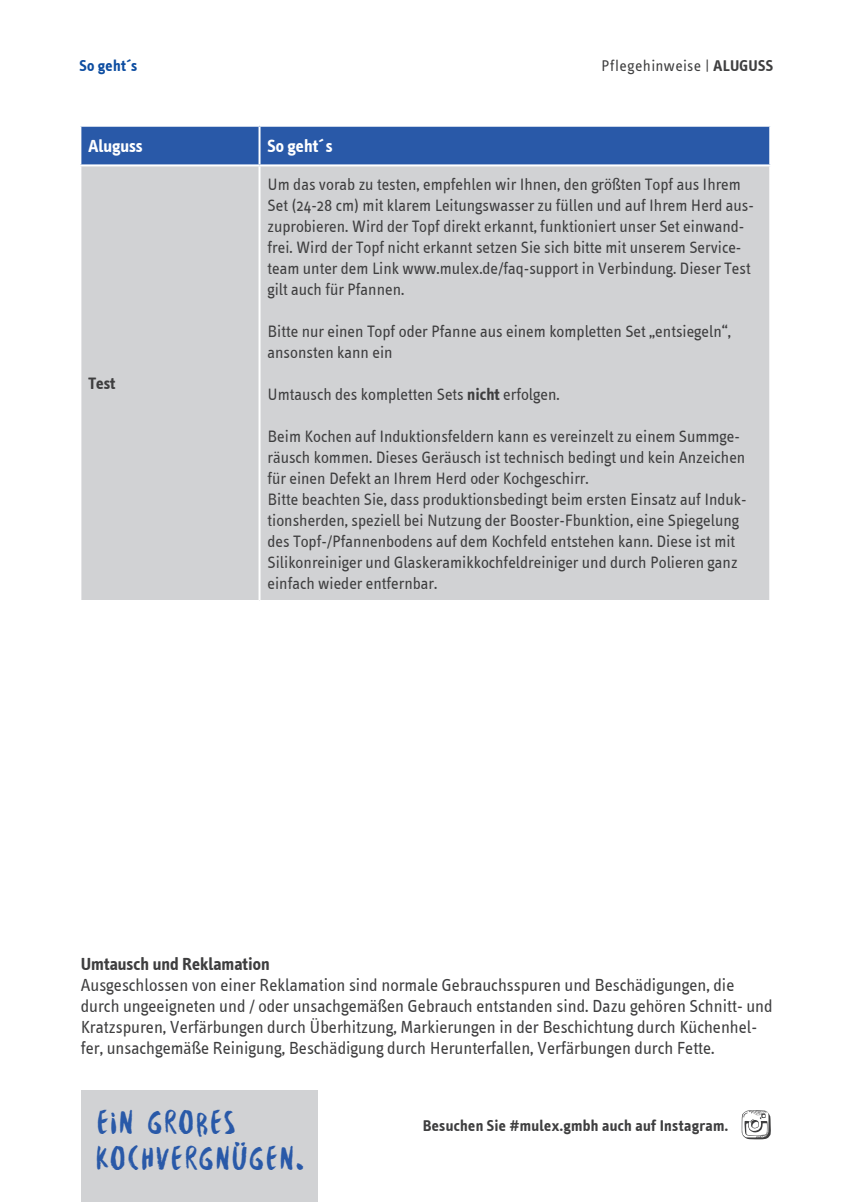
<style>
.page{position:relative;width:845px;height:1202px;background:#fff}
.page>*{position:absolute;margin:0;border:0;box-sizing:border-box;transform-origin:0 0}
.t1{font:36px/36px "Besom";letter-spacing:.02em;color:#2959a8}
.t2{font:18px/21px "Info Text";color:#3e3e3f}
.t3{font:700 18px "Info Text";color:#3e3e3f}
.t4{font:700 18px "Info Text";color:#fff}
.t5{font:17px/21px "Info Text";color:#3e3e3f}
.t6{font:700 17px "Info Text";color:#3e3e3f}
.t7{font:700 16px "Info Text";letter-spacing:.02em;color:#3e3e3f}
.t8{font:16px "Info Text Regular Tf";letter-spacing:.02em;color:#3e3e3f}
.t9{font:700 16px "Info Text";letter-spacing:.02em;color:#0d4da1}
.s1{font-family:"Info Text";font-weight:700}
.s2{font-weight:700}
</style>
<div class="page">
<div style="left:81px;top:1090px;width:236px;height:112px;background:#d1d2d4"></div>
<svg style="left:741px;top:1110px;width:30px;height:29px"></svg>
<div style="left:81px;top:127px;width:688px;height:37px;background:#2959a8"></div>
<div style="left:81px;top:166px;width:688px;height:434px;background:#d1d2d4"></div>
<hr style="left:258px;top:127px;width:2px;height:37px;background:#fff">
<hr style="left:258px;top:166px;width:2px;height:434px;background:#fff">
<p class="t9" style="left:79px;top:57px;width:59px">So geht´s</p>
<p class="t8" style="left:601px;top:58px;width:173px">Pflegehinweise | <span class="s1">ALUGUSS</span></p>
<p class="t4" style="left:88px;top:136px;width:56px">Aluguss</p>
<p class="t4" style="left:267px;top:136px;width:67px">So geht´s</p>
<p class="t6" style="left:88px;top:374px;width:28px">Test</p>
<p class="t5" style="left:267px;top:174px;width:488px">Um das vorab zu testen, empfehlen wir Ihnen, den größten Topf aus Ihrem Set (24-28 cm) mit klarem Leitungswasser zu füllen und auf Ihrem Herd aus&shy;zuprobieren. Wird der Topf direkt erkannt, funktioniert unser Set einwand&shy;frei. Wird der Topf nicht erkannt setzen Sie sich bitte mit unserem Service&shy;team unter dem Link www.mulex.de/faq-support in Verbindung. Dieser Test gilt auch für Pfannen.</p>
<p class="t5" style="left:267px;top:321px;width:465px">Bitte nur einen Topf oder Pfanne aus einem kompletten Set „entsiegeln“, ansonsten kann ein</p>
<p class="t5" style="left:267px;top:384px;width:294px">Umtausch des kompletten Sets <span class="s2">nicht</span> erfolgen.</p>
<p class="t5" style="left:267px;top:426px;width:481px">Beim Kochen auf Induktionsfeldern kann es vereinzelt zu einem Summge&shy;räusch kommen. Dieses Geräusch ist technisch bedingt und kein Anzeichen für einen Defekt an Ihrem Herd oder Kochgeschirr.<br>Bitte beachten Sie, dass produktionsbedingt beim ersten Einsatz auf Induk&shy;tionsherden, speziell bei Nutzung der Booster-Fbunktion, eine Spiegelung des Topf-/Pfannenbodens auf dem Kochfeld entstehen kann. Diese ist mit Silikonreiniger und Glaskeramikkochfeldreiniger und durch Polieren ganz einfach wieder entfernbar.</p>
<p class="t3" style="left:81px;top:953px;width:190px">Umtausch und Reklamation</p>
<p class="t2" style="left:81px;top:974px;width:693px">Ausgeschlossen von einer Reklamation sind normale Gebrauchsspuren und Beschädigungen, die durch ungeeigneten und / oder unsachgemäßen Gebrauch entstanden sind. Dazu gehören Schnitt- und Kratzspuren, Verfärbungen durch Überhitzung, Markierungen in der Beschichtung durch Küchenhel&shy;fer, unsachgemäße Reinigung, Beschädigung durch Herunterfallen, Verfärbungen durch Fette.</p>
<h1 class="t1" style="left:96px;top:1103px;width:210px">EIN GROßES<br>KOCHVERGNÜGEN.</h1>
<p class="t7" style="left:423px;top:1116px;width:307px">Besuchen Sie #mulex.gmbh auch auf Instagram.</p>
</div>
